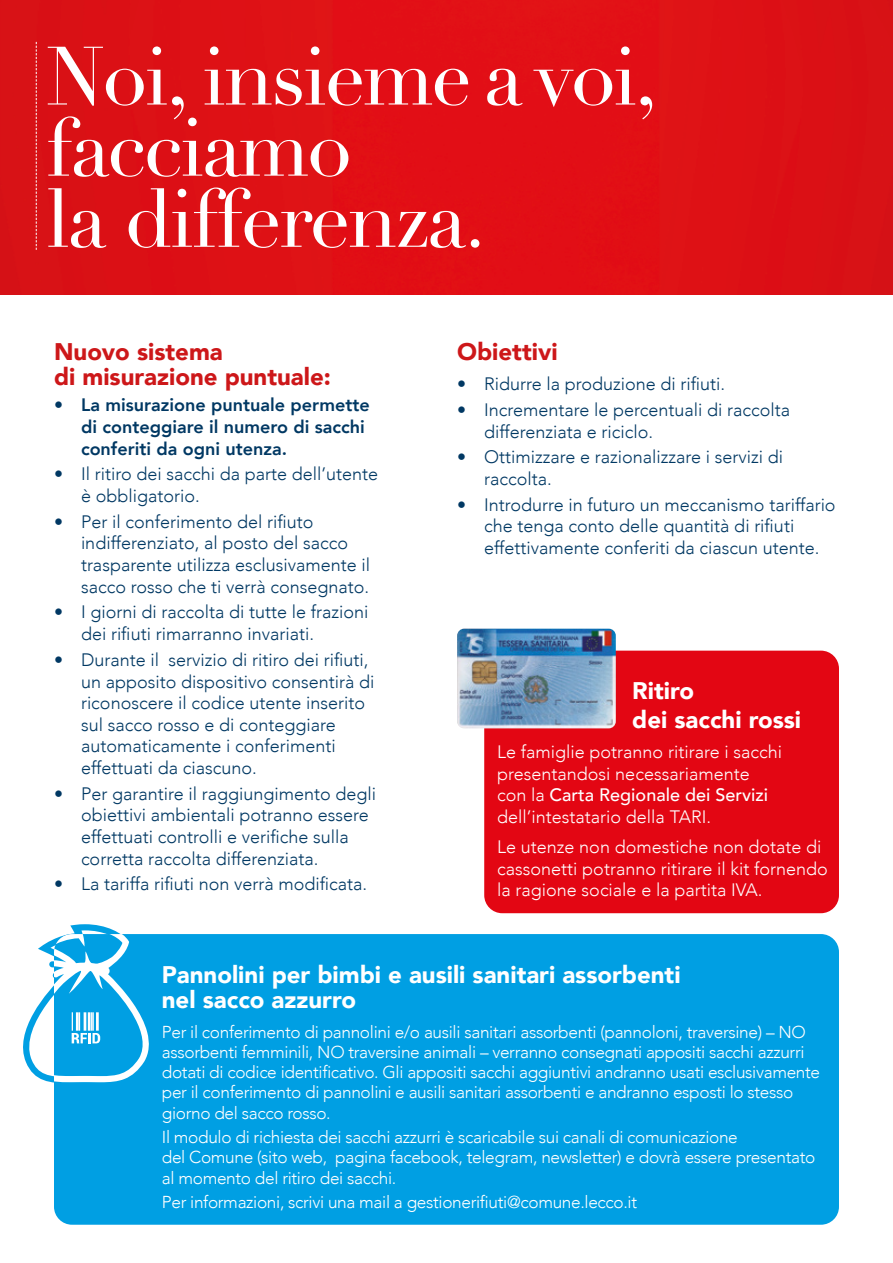
<style>
.page{position:relative;width:893px;height:1263px;background:#fff}
.page>*{position:absolute;margin:0;border:0;box-sizing:border-box;transform-origin:0 0}
.t1{font:81.15px/71.1px "Didot";letter-spacing:-.03em;color:#fff}
.t2{font:900 24px/28.8px "Avenir";color:#fff}
.t3{font:900 24px/25.5px "Avenir";color:#cd1719}
.t4{font:300 18px/21.6px "Avenir";color:#003863}
.t5{font:300 18px/21.6px "Avenir";color:#fff}
.t6{font:800 18px/21.6px "Avenir";color:#003863}
.t7{font:300 17.25px/20.2px "Avenir";letter-spacing:-.02em;color:#fff}
.s1{font-weight:500}
</style>
<div class="page">
<div style="left:0;top:0;width:893px;height:294px;background:#de1015"></div>
<svg style="left:36px;top:42px;width:1px;height:208px"></svg>
<div style="left:54px;top:934px;width:785px;height:291px;background:#009fe3;border-radius:18px"></div>
<svg style="left:23px;top:924px;width:130px;height:159px"></svg>
<div style="left:484px;top:651px;width:355px;height:262px;background:#e30613;border-radius:18px"></div>
<img style="left:457px;top:629px;width:159px;height:99px">
<h1 class="t1" style="left:46px;top:43px;width:613px">Noi, insieme a voi, facciamo<br>la differenza.</h1>
<h2 class="t3" style="left:54px;top:338px;width:278px">Nuovo sistema<br>di misurazione puntuale:</h2>
<p class="t6" style="left:81px;top:394px;width:290px;text-indent:-27px">• La misurazione puntuale permette di conteggiare il numero di sacchi conferiti da ogni utenza.</p>
<p class="t4" style="left:81px;top:463px;width:299px;text-indent:-27px">• Il ritiro dei sacchi da parte dell’utente è obbligatorio.</p>
<p class="t4" style="left:81px;top:511px;width:291px;text-indent:-27px">• Per il conferimento del rifiuto indifferenziato, al posto del sacco trasparente utilizza esclusivamente il sacco rosso che ti verrà consegnato.</p>
<p class="t4" style="left:81px;top:601px;width:289px;text-indent:-27px">• I giorni di raccolta di tutte le frazioni dei rifiuti rimarranno invariati.</p>
<p class="t4" style="left:81px;top:649px;width:295px;text-indent:-27px">• Durante il servizio di ritiro dei rifiuti, un apposito dispositivo consentirà di riconoscere il codice utente inserito sul sacco rosso e di conteggiare automaticamente i conferimenti effettuati da ciascuno.</p>
<p class="t4" style="left:81px;top:783px;width:297px;text-indent:-27px">• Per garantire il raggiungimento degli obiettivi ambientali potranno essere effettuati controlli e verifiche sulla corretta raccolta differenziata.</p>
<p class="t4" style="left:54px;top:873px;width:315px">• La tariffa rifiuti non verrà modificata.</p>
<h2 class="t3" style="left:457px;top:338px;width:102px">Obiettivi</h2>
<p class="t4" style="left:457px;top:373px;width:270px">• Ridurre la produzione di rifiuti.</p>
<p class="t4" style="left:484px;top:399px;width:308px;text-indent:-27px">• Incrementare le percentuali di raccolta differenziata e riciclo.</p>
<p class="t4" style="left:484px;top:446px;width:301px;text-indent:-27px">• Ottimizzare e razionalizzare i servizi di raccolta.</p>
<p class="t4" style="left:484px;top:494px;width:353px;text-indent:-27px">• Introdurre in futuro un meccanismo tariffario che tenga conto delle quantità di rifiuti effettivamente conferiti da ciascun utente.</p>
<h2 class="t2" style="left:632px;top:676px;width:170px">Ritiro<br>dei sacchi rossi</h2>
<p class="t5" style="left:497px;top:741px;width:286px">Le famiglie potranno ritirare i sacchi presentandosi necessariamente con la <span class="s1">Carta Regionale dei Servizi </span>dell’intestatario della TARI.</p>
<p class="t5" style="left:497px;top:836px;width:332px">Le utenze non domestiche non dotate di cassonetti potranno ritirare il kit fornendo la ragione sociale e la partita IVA.</p>
<h2 class="t2" style="left:162px;top:961px;width:520px;line-height:25.5px">Pannolini per bimbi e ausili sanitari assorbenti nel sacco azzurro</h2>
<p class="t7" style="left:162px;top:1021px;width:660px">Per il conferimento di pannolini e/o ausili sanitari assorbenti (pannoloni, traversine) – NO assorbenti femminili, NO traversine animali – verranno consegnati appositi sacchi azzurri dotati di codice identificativo. Gli appositi sacchi aggiuntivi andranno usati esclusivamente per il conferimento di pannolini e ausili sanitari assorbenti e andranno esposti lo stesso giorno del sacco rosso.</p>
<p class="t7" style="left:162px;top:1127px;width:655px">Il modulo di richiesta dei sacchi azzurri è scaricabile sui canali di comunicazione<br>del Comune (sito web, pagina facebook, telegram, newsletter) e dovrà essere presentato al momento del ritiro dei sacchi.</p>
<p class="t7" style="left:162px;top:1192px;width:477px">Per informazioni, scrivi una mail a gestionerifiuti@comune.lecco.it</p>
</div>
